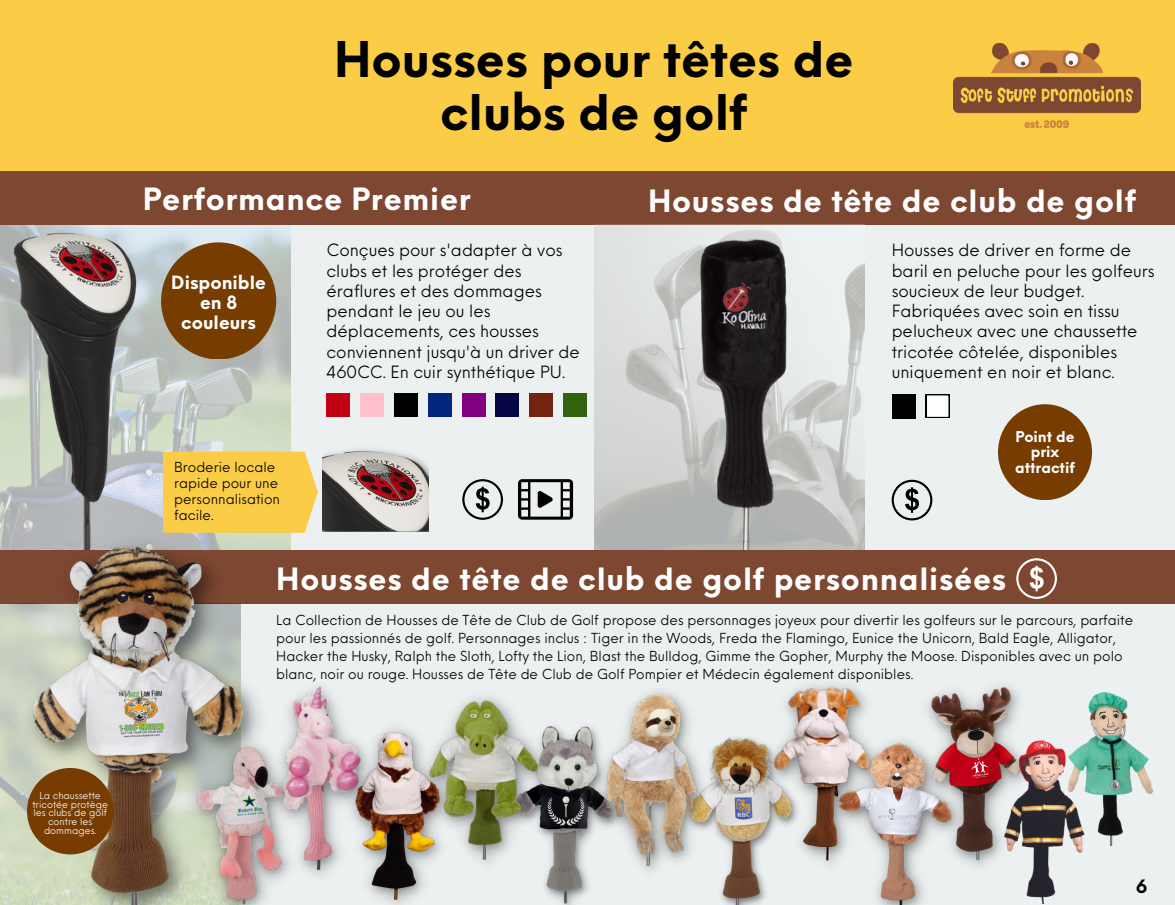
<style>
.page{position:relative;width:1175px;height:905px;background:#fff}
.page>*{position:absolute;margin:0;border:0;box-sizing:border-box;transform-origin:0 0}
.t1{font:700 48px/52.8px "Neue Einstellung";color:#000;text-align:center}
.t2{font:700 30px "Neue Einstellung";letter-spacing:.025em;color:#fff}
.t3{font:700 18px "Neue Einstellung";color:#000}
.t4{font:700 17.85px/20.1px "Neue Einstellung";color:#fff;text-align:center}
.t5{font:16.5px/20.2px "Neue Einstellung";color:#000}
.t6{font:700 14.55px/15.6px "Neue Einstellung";color:#fff;text-align:center}
.t7{font:13.5px/15.8px "Neue Einstellung";color:#000}
.t8{font:9.45px/8.7px "Neue Einstellung";color:#fff;text-align:center}
</style>
<div class="page">
<div style="left:0;top:0;width:1174px;height:904px;background:#ecf0f1"></div>
<div style="left:0;top:0;width:1174px;height:171px;background:#fbcc45"></div>
<div style="left:0;top:171px;width:1174px;height:53px;background:#7d4731"></div>
<img style="left:219px;top:225px;width:71px;height:325px">
<img style="left:0;top:224px;width:219px;height:326px">
<img style="left:322px;top:449px;width:106px;height:82px">
<div style="left:161px;top:242px;width:115px;height:117px;background:#763c00;border-radius:50%"></div>
<div style="left:394px;top:393px;width:24px;height:24px;background:#000"></div>
<div style="left:360px;top:393px;width:24px;height:24px;background:#ffc0cb"></div>
<div style="left:326px;top:393px;width:24px;height:24px;background:#c10016"></div>
<div style="left:428px;top:393px;width:23px;height:24px;background:#03257e"></div>
<div style="left:529px;top:393px;width:24px;height:24px;background:#722410"></div>
<div style="left:495px;top:393px;width:24px;height:24px;background:#060644"></div>
<div style="left:462px;top:393px;width:23px;height:24px;background:#800080"></div>
<div style="left:563px;top:393px;width:24px;height:24px;background:#32620e"></div>
<div style="left:163px;top:451px;width:155px;height:82px;background:#fbcc45"></div>
<img style="left:594px;top:224px;width:270px;height:326px">
<img style="left:659px;top:224px;width:177px;height:326px">
<svg style="left:892px;top:394px;width:23px;height:24px"></svg>
<svg style="left:925px;top:394px;width:24px;height:24px"></svg>
<div style="left:997px;top:404px;width:94px;height:96px;background:#763c00;border-radius:50%"></div>
<div style="left:0;top:550px;width:1174px;height:53px;background:#7d4731"></div>
<img style="left:0;top:603px;width:20px;height:301px">
<img style="left:20px;top:531px;width:250px;height:373px">
<div style="left:27px;top:768px;width:86px;height:86px;background:#763c00;border-radius:50%"></div>
<img style="left:544px;top:726px;width:50px;height:178px">
<svg style="left:556px;top:796px;width:28px;height:29px"></svg>
<img style="left:712px;top:737px;width:54px;height:167px">
<img style="left:183px;top:732px;width:87px;height:172px">
<img style="left:268px;top:676px;width:74px;height:210px">
<img style="left:342px;top:726px;width:82px;height:178px">
<img style="left:416px;top:697px;width:140px;height:178px">
<img style="left:594px;top:691px;width:118px;height:181px">
<img style="left:761px;top:684px;width:106px;height:191px">
<img style="left:826px;top:730px;width:98px;height:174px">
<img style="left:918px;top:685px;width:101px;height:191px">
<img style="left:959px;top:735px;width:154px;height:168px">
<img style="left:1064px;top:692px;width:89px;height:153px">
<img style="left:953px;top:44px;width:187px;height:83px">
<svg style="left:462px;top:479px;width:41px;height:40px"></svg>
<svg style="left:518px;top:479px;width:55px;height:40px"></svg>
<svg style="left:891px;top:480px;width:41px;height:40px"></svg>
<svg style="left:1016px;top:558px;width:40px;height:40px"></svg>
<h1 class="t1" style="left:334px;top:29px;width:521px">Housses pour têtes de clubs de golf</h1>
<h2 class="t2" style="left:143px;top:172px;width:329px">Performance Premier</h2>
<h2 class="t2" style="left:648px;top:174px;width:489px">Housses de tête de club de golf</h2>
<h3 class="t4" style="left:171px;top:271px;width:96px">Disponible en 8 couleurs</h3>
<p class="t7" style="left:174px;top:458px;width:107px">Broderie locale rapide pour une personnalisation facile.</p>
<p class="t5" style="left:326px;top:238px;width:255px">Conçues pour s'adapter à vos clubs et les protéger des éraflures et des dommages pendant le jeu ou les déplacements, ces housses conviennent jusqu'à un driver de<br>460CC. En cuir synthétique PU.</p>
<p class="t5" style="left:891px;top:238px;width:264px">Housses de driver en forme de baril en peluche pour les golfeurs soucieux de leur budget.<br>Fabriquées avec soin en tissu pelucheux avec une chaussette tricotée côtelée, disponibles uniquement en noir et blanc.</p>
<p class="t6" style="left:1014px;top:427px;width:61px">Point de prix attractif</p>
<h2 class="t2" style="left:276px;top:552px;width:731px">Housses de tête de club de golf personnalisées</h2>
<p class="t7" style="left:276px;top:610px;width:858px;line-height:18px">La Collection de Housses de Tête de Club de Golf propose des personnages joyeux pour divertir les golfeurs sur le parcours, parfaite pour les passionnés de golf. Personnages inclus : Tiger in the Woods, Freda the Flamingo, Eunice the Unicorn, Bald Eagle, Alligator, Hacker the Husky, Ralph the Sloth, Lofty the Lion, Blast the Bulldog, Gimme the Gopher, Murphy the Moose. Disponibles avec un polo blanc, noir ou rouge. Housses de Tête de Club de Golf Pompier et Médecin également disponibles.</p>
<p class="t8" style="left:32px;top:790px;width:77px">La chaussette tricotée protège les clubs de golf contre les dommages.</p>
<h3 class="t3" style="left:1135px;top:870px;width:13px">6</h3>
</div>
